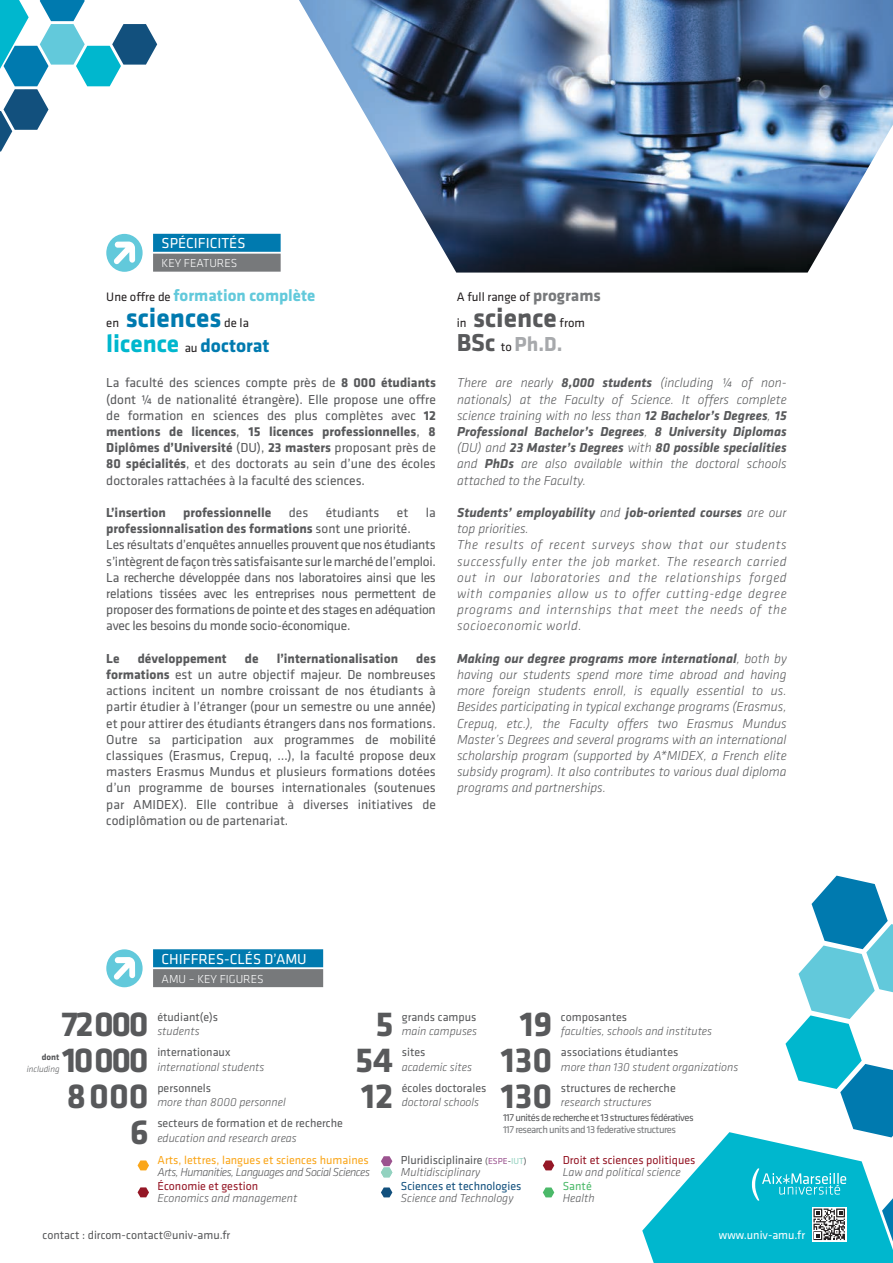
<style>
.page{position:relative;width:893px;height:1263px;background:#fff}
.page>*{position:absolute;margin:0;border:0;box-sizing:border-box;transform-origin:0 0}
.t1{font:700 36px/36px "Klavika Basic";letter-spacing:-.07em;color:#58595b;text-align:right}
.t2{font:700 36px/36px "Klavika Basic";color:#58595b;text-align:center}
.t3{font:700 27.45px "Klavika Basic";color:#007aaf}
.t4{font:700 27.45px "Klavika Basic";color:#58595b}
.t5{font:700 21px "Klavika Basic";color:#a7a9ac}
.t6{font:700 19.5px "Klavika Basic";color:#007aaf}
.t7{font:700 16.95px "Klavika Basic";color:#62c9db}
.t8{font:15px "Klavika Basic";color:#fff}
.t9{font:13.5px/16.2px "Klavika Basic";letter-spacing:-.02em;color:#58595b;text-align:justify}
.t10{font:italic 300 13.5px/16.2px "Klavika Basic";letter-spacing:.04em;color:#58595b;text-align:justify}
.t11{font:700 13.5px "Klavika Basic";color:#58595b}
.t12{font:13.5px "Klavika Basic";color:#58595b}
.t13{font:12.75px "Klavika Basic";color:#231f20}
.t14{font:italic 300 12px "Klavika Basic";color:#58595b}
.t15{font:12px/12px "Klavika Basic";color:#58595b}
.t16{font:italic 300 12px "Klavika Basic";letter-spacing:-.04em;color:#58595b}
.t17{font:12px "Klavika Basic";color:#951726}
.t18{font:12px "Klavika Basic";color:#faa61a}
.t19{font:300 12px "Klavika Basic";color:#fff}
.t20{font:12px "Klavika Basic";color:#12507d}
.t21{font:12px "Klavika Basic";color:#fff}
.t22{font:12px "Klavika Basic";color:#4bb969}
.t23{font:10.5px "Klavika Basic";letter-spacing:-.05em;color:#58595b}
.t24{font:10.5px "Klavika Basic";letter-spacing:-.05em;color:#77797b}
.t25{font:italic 300 9px "Klavika Basic";color:#58595b}
.t26{font:700 9px "Klavika Basic";color:#58595b}
.s1{font-weight:400;font-size:12.75px;color:#231f20}
.s2{font-size:25.35px;color:#00b7ce}
.s3{font-weight:700}
.s4{font-weight:700;font-size:16.95px;color:#77797b}
.s5{font-size:25.35px;color:#58595b}
.s6{font-size:9px}
.s7{font-size:9px;color:#9b538f}
.s8{font-size:9px;color:#93d2c0}
.s9{font-weight:300;font-style:italic}
</style>
<div class="page">
<svg style="left:381px;top:1187px;width:11px;height:10px"></svg>
<svg style="left:138px;top:1160px;width:11px;height:10px"></svg>
<svg style="left:138px;top:1187px;width:11px;height:10px"></svg>
<svg style="left:543px;top:1160px;width:11px;height:10px"></svg>
<svg style="left:543px;top:1187px;width:11px;height:10px"></svg>
<svg style="left:106px;top:949px;width:37px;height:38px"></svg>
<div style="left:153px;top:949px;width:170px;height:18px;background:#007aaf"></div>
<div style="left:153px;top:969px;width:170px;height:18px;background:#77797b"></div>
<svg style="left:106px;top:234px;width:37px;height:38px"></svg>
<div style="left:153px;top:234px;width:128px;height:18px;background:#007aaf"></div>
<div style="left:153px;top:254px;width:128px;height:18px;background:#77797b"></div>
<svg style="left:0;top:0;width:157px;height:152px"></svg>
<img style="left:299px;top:0;width:594px;height:273px">
<svg style="left:642px;top:876px;width:251px;height:387px"></svg>
<svg style="left:381px;top:1156px;width:11px;height:21px"></svg>
<p class="t8" style="left:162px;top:234px;width:85px">SPÉCIFICITÉS</p>
<p class="t19" style="left:162px;top:256px;width:77px">KEY FEATURES</p>
<p class="t7" style="left:106px;top:283px;width:211px"><span class="s1">Une offre de</span> formation complète</p>
<h2 class="t3" style="left:106px;top:298px;width:144px"><span class="s1">en</span> sciences <span class="s1">de la</span></h2>
<h3 class="t6" style="left:106px;top:331px;width:165px"><span class="s2">licence</span> <span class="s1">au</span> doctorat</h3>
<p class="t9" style="left:106px;top:374px;width:331px">La faculté des sciences compte près de <span class="s3">8 000 étudiants </span>(dont ¼ de nationalité étrangère). Elle propose une offre de formation en sciences des plus complètes avec <span class="s3">12 mentions de licences</span>, <span class="s3">15 licences professionnelles</span>, <span class="s3">8<br>Diplômes d’Université</span> (DU), <span class="s3">23 masters</span> proposant près de <span class="s3">80 spécialités</span>, et des doctorats au sein d’une des écoles doctorales rattachées à la faculté des sciences.</p>
<p class="t11" style="left:106px;top:503px;width:61px">L’insertion</p>
<p class="t11" style="left:183px;top:503px;width:90px">professionnelle</p>
<p class="t9" style="left:289px;top:504px;width:21px">des</p>
<p class="t12" style="left:326px;top:504px;width:55px">étudiants</p>
<p class="t9" style="left:397px;top:504px;width:13px">et</p>
<p class="t9" style="left:426px;top:504px;width:11px">la</p>
<p class="t9" style="left:106px;top:520px;width:331px;text-align:left"><span class="s3">professionnalisation des formations</span> sont une priorité.<br>Les résultats d’enquêtes annuelles prouvent que nos étudiants s’intègrent de façon très satisfaisante sur le marché de l’emploi.<br>La recherche développée dans nos laboratoires ainsi que les relations tissées avec les entreprises nous permettent de proposer des formations de pointe et des stages en adéquation avec les besoins du monde socio-économique.</p>
<p class="t11" style="left:106px;top:649px;width:15px">Le</p>
<p class="t11" style="left:138px;top:649px;width:91px">développement</p>
<p class="t11" style="left:245px;top:649px;width:15px">de</p>
<p class="t11" style="left:277px;top:649px;width:123px">l’internationalisation</p>
<p class="t9" style="left:106px;top:650px;width:331px;text-indent:310px"><span class="s3">des formations</span> est un autre objectif majeur. De nombreuses actions incitent un nombre croissant de nos étudiants à partir étudier à l’étranger (pour un semestre ou une année) et pour attirer des étudiants étrangers dans nos formations.<br>Outre sa participation aux programmes de mobilité classiques (Erasmus, Crepuq, …), la faculté propose deux masters Erasmus Mundus et plusieurs formations dotées d’un programme de bourses internationales (soutenues par AMIDEX). Elle contribue à diverses initiatives de codiplômation ou de partenariat.</p>
<p class="t13" style="left:457px;top:289px;width:146px">A full range of <span class="s4">programs</span></p>
<h2 class="t4" style="left:457px;top:298px;width:130px"><span class="s1">in</span> science <span class="s1">from</span></h2>
<h3 class="t5" style="left:457px;top:329px;width:107px"><span class="s5">BSc</span> <span class="s1">to</span> Ph.D.</h3>
<p class="t10" style="left:457px;top:375px;width:331px">There are nearly <span class="s3">8,000 students</span> (including ¼ of non&shy;nationals) at the Faculty of Science. It offers complete science training with no less than <span class="s3">12 Bachelor’s Degrees</span>, <span class="s3">15<br>Professional Bachelor’s Degrees</span>, <span class="s3">8 University Diplomas </span>(DU) and <span class="s3">23 Master’s Degrees</span> with <span class="s3">80 possible specialities </span>and <span class="s3">PhDs</span> are also available within the doctoral schools attached to the Faculty.</p>
<p class="t10" style="left:457px;top:504px;width:331px;text-align:left"><span class="s3">Students’ employability</span> and <span class="s3">job-oriented courses</span> are our top priorities.<br>The results of recent surveys show that our students successfully enter the job market. The research carried out in our laboratories and the relationships forged with companies allow us to offer cutting-edge degree programs and internships that meet the needs of the socioeconomic world.</p>
<p class="t10" style="left:457px;top:650px;width:331px"><span class="s3">Making our degree programs more international</span>, both by having our students spend more time abroad and having more foreign students enroll, is equally essential to us.<br>Besides participating in typical exchange programs (Erasmus, Crepuq, etc.), the Faculty offers two Erasmus Mundus Master’s Degrees and several programs with an international scholarship program (supported by A*MIDEX, a French elite subsidy program). It also contributes to various dual diploma programs and partnerships.</p>
<p class="t8" style="left:162px;top:949px;width:147px">CHIFFRES-CLÉS D’AMU</p>
<p class="t19" style="left:162px;top:972px;width:103px">AMU – KEY FIGURES</p>
<h1 class="t1" style="left:62px;top:1004px;width:89px">72000<br>10000<br>8000<br>6</h1>
<p class="t15" style="left:157px;top:1010px;width:62px">étudiant(e)s</p>
<p class="t14" style="left:157px;top:1024px;width:44px">students</p>
<p class="t15" style="left:157px;top:1046px;width:75px">internationaux</p>
<p class="t14" style="left:157px;top:1059px;width:109px">international students</p>
<p class="t15" style="left:157px;top:1081px;width:55px">personnels</p>
<p class="t14" style="left:157px;top:1095px;width:130px">more than 8000 personnel</p>
<p class="t15" style="left:157px;top:1117px;width:187px">secteurs de formation et de recherche</p>
<p class="t14" style="left:157px;top:1130px;width:141px">education and research areas</p>
<p class="t26" style="left:42px;top:1050px;width:19px">dont</p>
<p class="t25" style="left:27px;top:1063px;width:34px">including</p>
<h1 class="t2" style="left:355px;top:1004px;width:40px">5<br>54<br>12</h1>
<p class="t15" style="left:402px;top:1010px;width:76px">grands campus</p>
<p class="t14" style="left:402px;top:1024px;width:77px">main campuses</p>
<p class="t15" style="left:402px;top:1046px;width:25px">sites</p>
<p class="t14" style="left:402px;top:1059px;width:72px">academic sites</p>
<p class="t15" style="left:402px;top:1081px;width:86px">écoles doctorales</p>
<p class="t14" style="left:402px;top:1095px;width:79px">doctoral schools</p>
<h1 class="t2" style="left:501px;top:1004px;width:53px">19<br>130<br>130</h1>
<p class="t15" style="left:561px;top:1010px;width:68px">composantes</p>
<p class="t14" style="left:561px;top:1024px;width:153px">faculties, schools and institutes</p>
<p class="t15" style="left:561px;top:1046px;width:119px">associations étudiantes</p>
<p class="t14" style="left:561px;top:1059px;width:179px">more than 130 student organizations</p>
<p class="t15" style="left:561px;top:1081px;width:116px">structures de recherche</p>
<p class="t14" style="left:561px;top:1095px;width:92px">research structures</p>
<p class="t23" style="left:503px;top:1111px;width:192px">117 unités de recherche et 13 structures fédératives</p>
<p class="t24" style="left:503px;top:1123px;width:174px">117 research units and 13 federative structures</p>
<p class="t18" style="left:158px;top:1152px;width:213px">Arts, lettres, langues et sciences humaines</p>
<p class="t16" style="left:158px;top:1165px;width:214px">Arts, Humanities, Languages and Social Sciences</p>
<p class="t17" style="left:158px;top:1178px;width:102px">Économie et gestion</p>
<p class="t14" style="left:158px;top:1191px;width:141px">Economics and management</p>
<p class="t15" style="left:43px;top:1229px;width:189px">contact : dircom-contact@univ-amu.fr</p>
<p class="t15" style="left:401px;top:1154px;width:127px">Pluridisciplinaire <span class="s6">(</span><span class="s7">ESPE</span><span class="s6">-</span><span class="s8">IUT</span><span class="s6">)<br></span><span class="s9">Multidisciplinary</span></p>
<p class="t20" style="left:401px;top:1178px;width:122px">Sciences et technologies</p>
<p class="t14" style="left:401px;top:1191px;width:114px">Science and Technology</p>
<p class="t17" style="left:563px;top:1152px;width:134px">Droit et sciences politiques</p>
<p class="t14" style="left:563px;top:1165px;width:120px">Law and political science</p>
<p class="t22" style="left:563px;top:1178px;width:30px">Santé</p>
<p class="t14" style="left:563px;top:1191px;width:33px">Health</p>
<p class="t21" style="left:719px;top:1227px;width:88px">www.univ-amu.fr</p>
</div>
